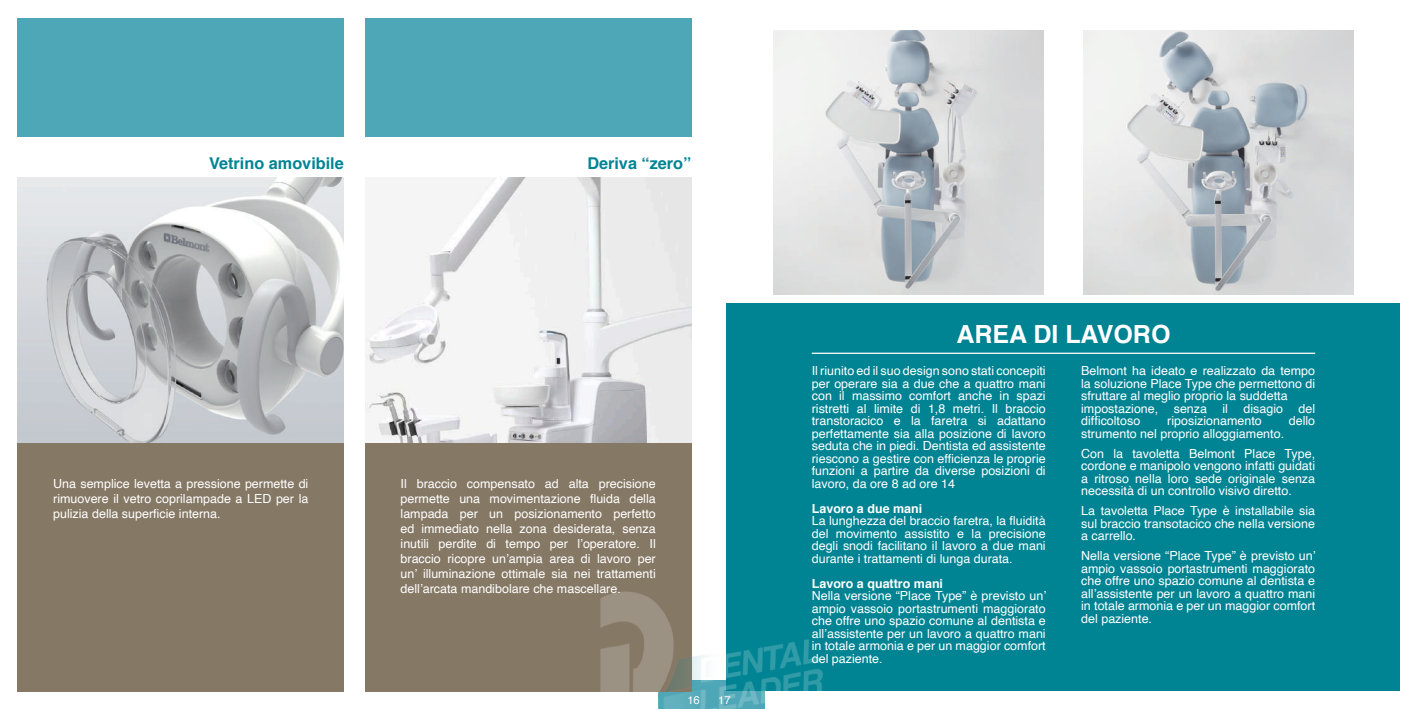
<style>
.page{position:relative;width:1418px;height:709px;background:#fff}
.page>*{position:absolute;margin:0;border:0;box-sizing:border-box;transform-origin:0 0}
.t1{font:700 25px "Helvetica";color:#fff}
.t2{font:700 16.25px "Helvetica";color:#008493}
.t3{font:12.5px/12.5px "Helvetica";color:#fff;text-align:justify}
.t4{font:700 12.5px "Helvetica";color:#fff}
.t5{font:11.25px "Helvetica";color:#fff}
</style>
<div class="page">
<div style="left:726px;top:304px;width:674px;height:387px;background:#008493"></div>
<img style="left:773px;top:31px;width:270px;height:263px">
<img style="left:1083px;top:31px;width:270px;height:263px">
<hr style="left:811px;top:352px;width:504px;height:2px;background:#fff">
<img style="left:18px;top:177px;width:326px;height:266px">
<img style="left:365px;top:177px;width:326px;height:266px">
<div style="left:18px;top:443px;width:326px;height:248px;background:#857865"></div>
<div style="left:365px;top:443px;width:326px;height:248px;background:#857865"></div>
<div style="left:18px;top:18px;width:326px;height:118px;background:#4da7b6"></div>
<div style="left:365px;top:18px;width:326px;height:118px;background:#4da7b6"></div>
<img style="left:584px;top:583px;width:239px;height:126px">
<h2 class="t2" style="left:209px;top:150px;width:136px">Vetrino amovibile</h2>
<h2 class="t2" style="left:587px;top:150px;width:105px">Deriva “zero”</h2>
<p class="t3" style="left:53px;top:476px;width:257px;line-height:15px">Una semplice levetta a pressione permette di rimuovere il vetro coprilampade a LED per la pulizia della superficie interna.</p>
<p class="t3" style="left:400px;top:476px;width:257px;line-height:15px">Il braccio compensato ad alta precisione permette una movimentazione fluida della lampada per un posizionamento perfetto ed immediato nella zona desiderata, senza inutili perdite di tempo per l’operatore. Il braccio ricopre un’ampia area di lavoro per un’ illuminazione ottimale sia nei trattamenti dell’arcata mandibolare che mascellare.</p>
<p class="t5" style="left:687px;top:691px;width:14px">16</p>
<p class="t5" style="left:718px;top:691px;width:14px">17</p>
<h1 class="t1" style="left:956px;top:313px;width:215px">AREA DI LAVORO</h1>
<p class="t3" style="left:811px;top:365px;width:235px">Il riunito ed il suo design sono stati concepiti per operare sia a due che a quattro mani con il massimo comfort anche in spazi ristretti al limite di 1,8 metri. Il braccio transtoracico e la faretra si adattano perfettamente sia alla posizione di lavoro seduta che in piedi. Dentista ed assistente riescono a gestire con efficienza le proprie funzioni a partire da diverse posizioni di lavoro, da ore 8 ad ore 14</p>
<p class="t4" style="left:811px;top:498px;width:112px">Lavoro a due mani</p>
<p class="t3" style="left:811px;top:515px;width:235px">La lunghezza del braccio faretra, la fluidità del movimento assistito e la precisione degli snodi facilitano il lavoro a due mani durante i trattamenti di lunga durata.</p>
<p class="t4" style="left:811px;top:573px;width:133px">Lavoro a quattro mani</p>
<p class="t3" style="left:811px;top:590px;width:236px">Nella versione “Place Type” è previsto un’ ampio vassoio portastrumenti maggiorato che offre uno spazio comune al dentista e all’assistente per un lavoro a quattro mani in totale armonia e per un maggior comfort del paziente.</p>
<p class="t3" style="left:1081px;top:365px;width:235px;text-align:left">Belmont ha ideato e realizzato da tempo la soluzione Place Type che permettono di sfruttare al meglio proprio la suddetta impostazione, senza il disagio del difficoltoso</p>
<p class="t3" style="left:1167px;top:415px;width:96px">riposizionamento</p>
<p class="t3" style="left:1288px;top:415px;width:28px">dello</p>
<p class="t3" style="left:1081px;top:424px;width:235px;line-height:20px">strumento nel proprio alloggiamento.<br>Con la tavoletta Belmont Place Type,</p>
<p class="t3" style="left:1081px;top:460px;width:235px">cordone e manipolo vengono infatti guidati a ritroso nella loro sede originale senza necessità di un controllo visivo diretto.</p>
<p class="t3" style="left:1081px;top:505px;width:235px">La tavoletta Place Type è installabile sia sul braccio transotacico che nella versione a carrello.</p>
<p class="t3" style="left:1081px;top:550px;width:236px">Nella versione “Place Type” è previsto un’ ampio vassoio portastrumenti maggiorato che offre uno spazio comune al dentista e all’assistente per un lavoro a quattro mani in totale armonia e per un maggior comfort del paziente.</p>
</div>
